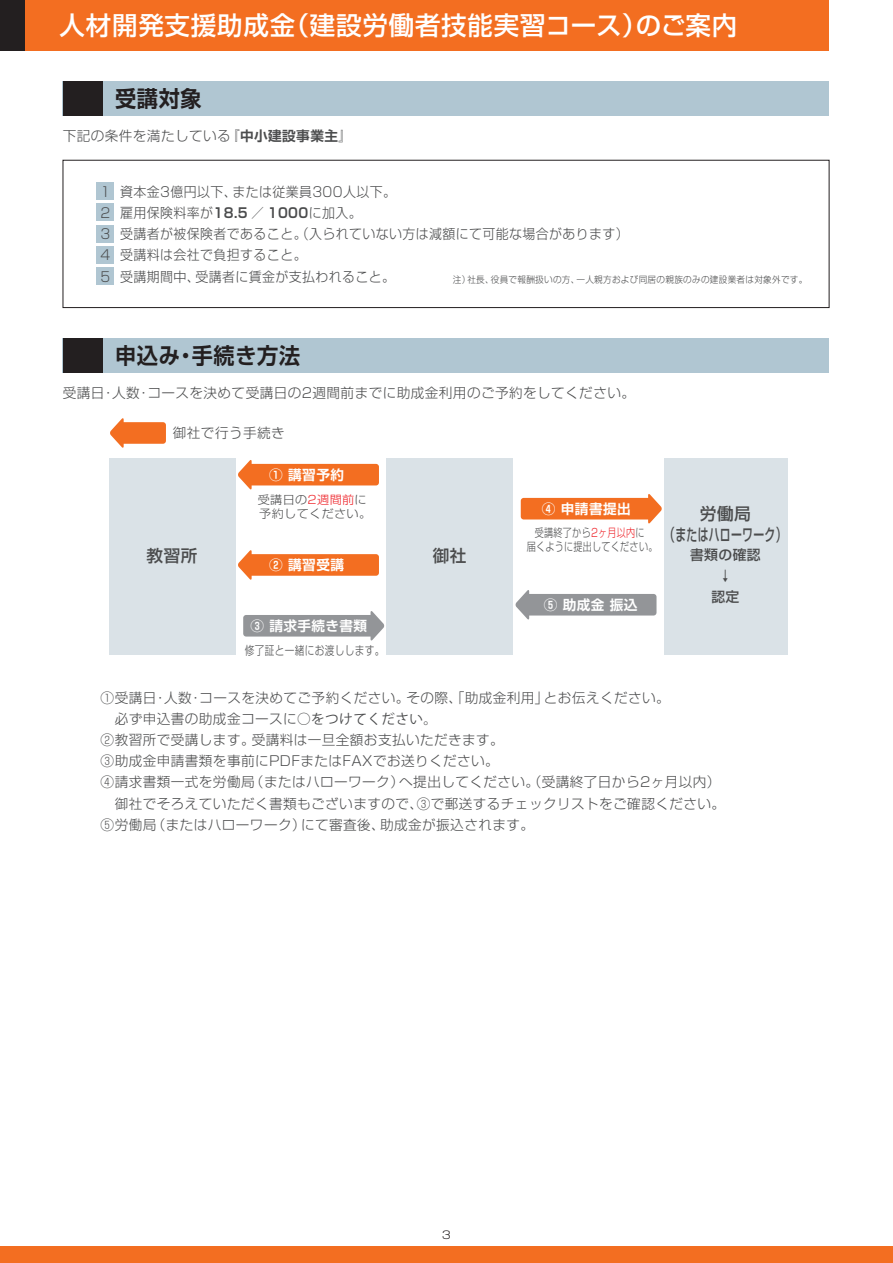
<style>
.page{position:relative;width:893px;height:1263px;background:#fff}
.page>*{position:absolute;margin:0;border:0;box-sizing:border-box;transform-origin:0 0}
.t1{font:500 25.5px "Shin Go Pro";letter-spacing:.03em;color:#fff}
.t2{font:700 22.35px "Shin Go Pro De";letter-spacing:.03em;color:#231f20;scale:.95 1}
.t3{font:500 16.65px/21.1px "Shin Go Pro";letter-spacing:.03em;color:#4b4c4d;text-align:center}
.t4{font:500 13.8px/21.1px "Shin Go Pro";letter-spacing:.03em;color:#4b4c4d;text-align:center}
.t5{font:300 13.65px "Shin Go Pro";letter-spacing:.03em;color:#4b4c4d}
.t6{font:300 13.65px/21.1px "Shin Go Pro";letter-spacing:.03em;color:#4b4c4d;scale:.95 1}
.t7{font:700 13.65px "Shin Go Pro De";letter-spacing:.03em;color:#fff}
.t8{font:300 12.15px "Shin Go Pro";letter-spacing:.03em;color:#4b4c4d;scale:.8 1}
.t9{font:300 11.55px/14.4px "Shin Go Pro";letter-spacing:.03em;color:#4b4c4d;text-align:center;scale:.79 1}
.t10{font:300 11.55px/14.4px "Shin Go Pro";letter-spacing:.03em;color:#4b4c4d;scale:1.05 1}
.t11{font:300 10.8px "Shin Go Pro";color:#231f20;scale:1.11 1}
.t12{font:300 9.15px "Shin Go Pro";letter-spacing:.03em;color:#4b4c4d;scale:.95 1}
.s1{font-family:"Shin Go Pro De";font-weight:700}
.s2{color:#ee1d23}
.s3{font-family:"Koz Go Pr 6 N";font-weight:400}
</style>
<div class="page">
<div style="left:0;top:1246px;width:893px;height:17px;background:#f36e21"></div>
<div style="left:0;top:0;width:26px;height:51px;background:#231f20"></div>
<hr style="left:892px;top:0;width:1px;height:51px;background:#231f20">
<div style="left:26px;top:0;width:803px;height:51px;background:#f36e21"></div>
<div style="left:97px;top:183px;width:17px;height:17px;background:#b0c6d2"></div>
<div style="left:97px;top:204px;width:17px;height:17px;background:#b0c6d2"></div>
<div style="left:97px;top:225px;width:17px;height:17px;background:#b0c6d2"></div>
<div style="left:97px;top:246px;width:17px;height:17px;background:#b0c6d2"></div>
<div style="left:97px;top:267px;width:17px;height:17px;background:#b0c6d2"></div>
<div style="left:63px;top:160px;width:766px;height:148px;border:1px solid #231f20"></div>
<div style="left:63px;top:82px;width:766px;height:34px;background:#b0c6d2"></div>
<div style="left:63px;top:82px;width:39px;height:34px;background:#231f20"></div>
<div style="left:109px;top:458px;width:127px;height:197px;background:#dae2e7"></div>
<div style="left:386px;top:458px;width:127px;height:197px;background:#dae2e7"></div>
<div style="left:664px;top:458px;width:123px;height:197px;background:#dae2e7"></div>
<div style="left:120px;top:422px;width:46px;height:22px;background:#f36e21;border-radius:3px"></div>
<svg style="left:110px;top:418px;width:14px;height:30px"></svg>
<div style="left:248px;top:554px;width:131px;height:22px;background:#f36e21;border-radius:3px"></div>
<svg style="left:238px;top:550px;width:14px;height:30px"></svg>
<div style="left:248px;top:464px;width:131px;height:21px;background:#f36e21;border-radius:3px"></div>
<svg style="left:238px;top:460px;width:14px;height:30px"></svg>
<div style="left:243px;top:615px;width:131px;height:21px;background:#939598;border-radius:3px"></div>
<svg style="left:371px;top:611px;width:13px;height:30px"></svg>
<div style="left:526px;top:594px;width:130px;height:21px;background:#939598;border-radius:3px"></div>
<svg style="left:515px;top:590px;width:14px;height:30px"></svg>
<div style="left:521px;top:498px;width:130px;height:21px;background:#f36e21;border-radius:3px"></div>
<svg style="left:648px;top:494px;width:14px;height:30px"></svg>
<div style="left:63px;top:338px;width:766px;height:35px;background:#b0c6d2"></div>
<div style="left:63px;top:338px;width:39px;height:35px;background:#231f20"></div>
<h1 class="t1" style="left:60px;top:5px;width:679px">人材開発支援助成金（建設労働者技能実習コース）のご案内</h1>
<h2 class="t2" style="left:115px;top:80px;width:93px">受講対象</h2>
<p class="t5" style="left:63px;top:125px;width:291px">下記の条件を満たしている<span class="s1">『中小建設事業主』</span></p>
<p class="t6" style="left:101px;top:179px;width:557px">1 資本金3億円以下、または従業員300人以下。<br>2 雇用保険料率が<span class="s1">18.5 ／ 1000</span>に加入。<br>3 受講者が被保険者であること。（入られていない方は減額にて可能な場合があります）<br>4 受講料は会社で負担すること。<br>5 受講期間中、受講者に賃金が支払われること。</p>
<p class="t12" style="left:453px;top:272px;width:375px">注）社長、役員で報酬扱いの方、一人親方および同居の親族のみの建設業者は対象外です。</p>
<h2 class="t2" style="left:115px;top:337px;width:196px">申込み・手続き方法</h2>
<p class="t5" style="left:63px;top:382px;width:574px">受講日・人数・コースを決めて受講日の2週間前までに助成金利用のご予約をしてください。</p>
<p class="t5" style="left:173px;top:421px;width:113px">御社で行う手続き</p>
<p class="t7" style="left:269px;top:463px;width:76px">① 講習予約</p>
<p class="t10" style="left:258px;top:491px;width:110px">受講日の<span class="s2">2週間前</span>に予約してください。</p>
<p class="t3" style="left:147px;top:543px;width:52px">教習所</p>
<p class="t3" style="left:433px;top:543px;width:35px">御社</p>
<p class="t7" style="left:269px;top:553px;width:76px">② 講習受講</p>
<p class="t7" style="left:250px;top:614px;width:118px">③ 請求手続き書類</p>
<p class="t8" style="left:245px;top:640px;width:176px">修了証と一緒にお渡しします。</p>
<p class="t7" style="left:542px;top:497px;width:90px">④ 申請書提出</p>
<p class="t9" style="left:527px;top:524px;width:167px">受講終了から<span class="s2">2ヶ月以内</span>に<br>届くように提出してください。</p>
<p class="t7" style="left:544px;top:593px;width:95px">⑤ 助成金 振込</p>
<p class="t3" style="left:664px;top:501px;width:124px">労働局<br>（またはハローワーク）</p>
<p class="t4" style="left:690px;top:542px;width:72px">書類の確認↓<br>認定</p>
<p class="t5" style="left:101px;top:686px;width:571px">①受講日・人数・コースを決めてご予約ください。その際、「助成金利用」とお伝えください。</p>
<p class="t5" style="left:115px;top:707px;width:324px">必ず申込書の助成金コースに<span class="s3">○をつけてください。</span></p>
<p class="t5" style="left:101px;top:728px;width:405px">②教習所で受講します。受講料は一旦全額お支払いただきます。</p>
<p class="t5" style="left:101px;top:750px;width:400px">③助成金申請書類を事前にPDFまたはFAXでお送りください。</p>
<p class="t5" style="left:101px;top:771px;width:621px">④請求書類一式を労働局（またはハローワーク）へ提出してください。（受講終了日から2ヶ月以内）</p>
<p class="t5" style="left:115px;top:792px;width:612px">御社でそろえていただく書類もございますので、③で郵送するチェックリストをご確認ください。</p>
<p class="t5" style="left:101px;top:813px;width:435px">⑤労働局（またはハローワーク）にて審査後、助成金が振込されます。</p>
<p class="t11" style="left:442px;top:1226px;width:10px">3</p>
</div>
